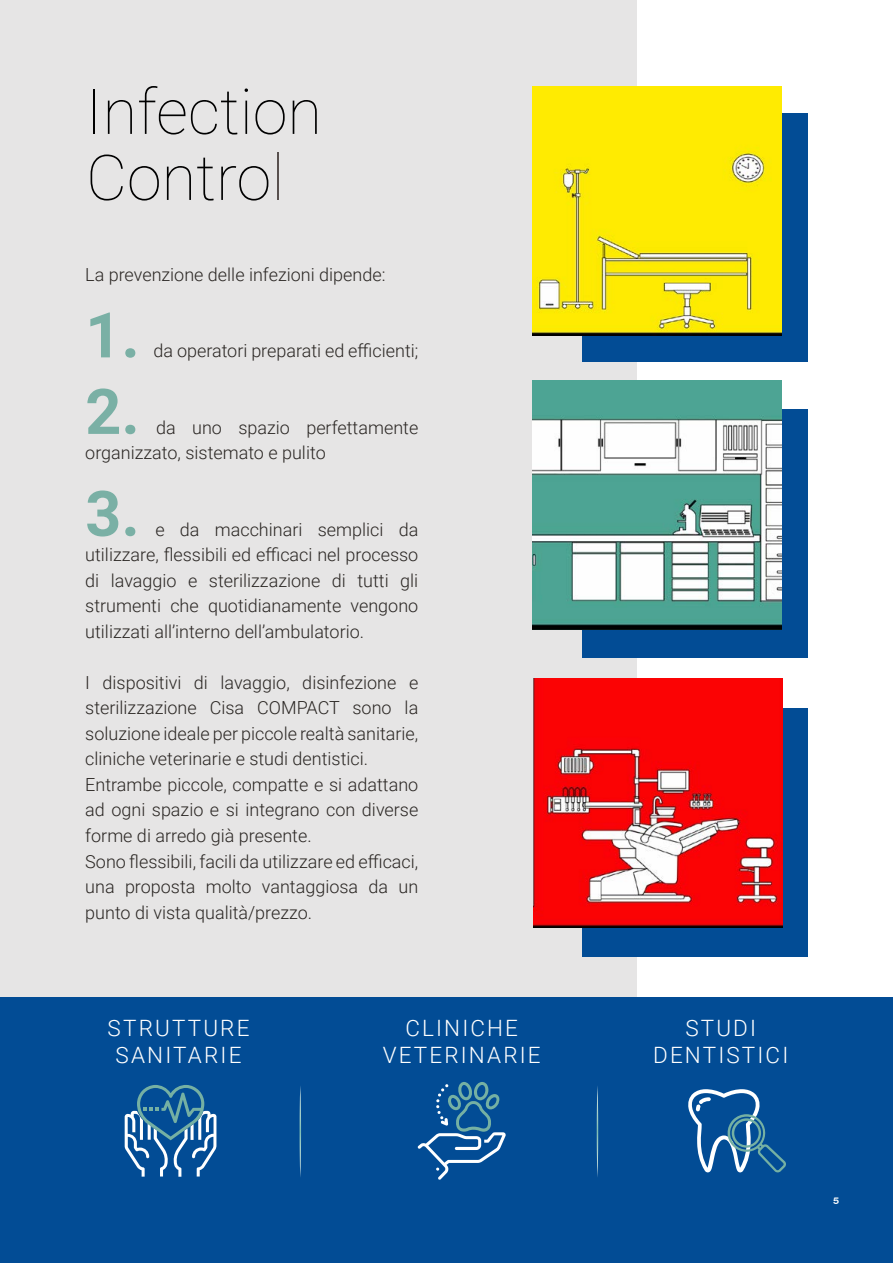
<style>
.page{position:relative;width:893px;height:1263px;background:#fff}
.page>*{position:absolute;margin:0;border:0;box-sizing:border-box;transform-origin:0 0}
.t1{font:100 63px/66px "Roboto";color:#000}
.t2{font:700 63px "Roboto";color:#7ab0a5}
.t3{font:300 22.5px/27px "Roboto";letter-spacing:.095em;color:#fff;text-align:center}
.t4{font:300 18px/25.5px "Roboto";color:#2a2623}
.t5{font:18px "Arial";color:#fff}
.s1{color:#58504e}
</style>
<div class="page">
<div style="left:0;top:0;width:637px;height:1050px;background:#e6e5e5"></div>
<div style="left:0;top:997px;width:893px;height:266px;background:#024c95"></div>
<div style="left:583px;top:708px;width:225px;height:249px;background:#024c95"></div>
<div style="left:583px;top:409px;width:225px;height:248px;background:#024c95"></div>
<div style="left:583px;top:113px;width:225px;height:249px;background:#024c95"></div>
<img style="left:533px;top:87px;width:248px;height:248px">
<img style="left:533px;top:679px;width:249px;height:248px">
<img style="left:533px;top:381px;width:248px;height:249px">
<img style="left:597px;top:1086px;width:1px;height:91px">
<img style="left:300px;top:1086px;width:1px;height:91px">
<svg style="left:125px;top:1085px;width:92px;height:92px"></svg>
<svg style="left:418px;top:1082px;width:88px;height:98px"></svg>
<svg style="left:688px;top:1089px;width:98px;height:83px"></svg>
<h1 class="t1" style="left:86px;top:76px;width:237px">Infection<br>Contro<span class="s1">l</span></h1>
<p class="t4" style="left:85px;top:261px;width:302px">La prevenzione delle infezioni dipende:</p>
<h1 class="t2" style="left:85px;top:291px;width:56px">1.</h1>
<p class="t4" style="left:154px;top:338px;width:266px">da operatori preparati ed efficienti;</p>
<h1 class="t2" style="left:85px;top:367px;width:56px">2.</h1>
<p class="t4" style="left:85px;top:414px;width:335px;text-indent:71px">da uno spazio perfettamente organizzato, sistemato e pulito</p>
<h1 class="t2" style="left:85px;top:469px;width:56px">3.</h1>
<p class="t4" style="left:85px;top:516px;width:335px;text-align:justify;text-indent:70px">e da macchinari semplici da utilizzare, flessibili ed efficaci nel processo di lavaggio e sterilizzazione di tutti gli strumenti che quotidianamente vengono utilizzati all’interno dell’ambulatorio.</p>
<p class="t4" style="left:85px;top:669px;width:335px">I dispositivi di lavaggio, disinfezione e sterilizzazione Cisa COMPACT sono la soluzione ideale per piccole realtà sanitarie, cliniche veterinarie e studi dentistici.<br>Entrambe piccole, compatte e si adattano ad ogni spazio e si integrano con diverse forme di arredo già presente.<br>Sono flessibili, facili da utilizzare ed efficaci, una proposta molto vantaggiosa da un punto di vista qualità/prezzo.</p>
<p class="t3" style="left:108px;top:1013px;width:143px">STRUTTURE<br>SANITARIE</p>
<p class="t3" style="left:383px;top:1013px;width:160px">CLINICHE<br>VETERINARIE</p>
<p class="t3" style="left:653px;top:1013px;width:137px">STUDI<br>DENTISTICI</p>
<p class="t5" style="left:833px;top:1185px;width:7px">5</p>
</div>
